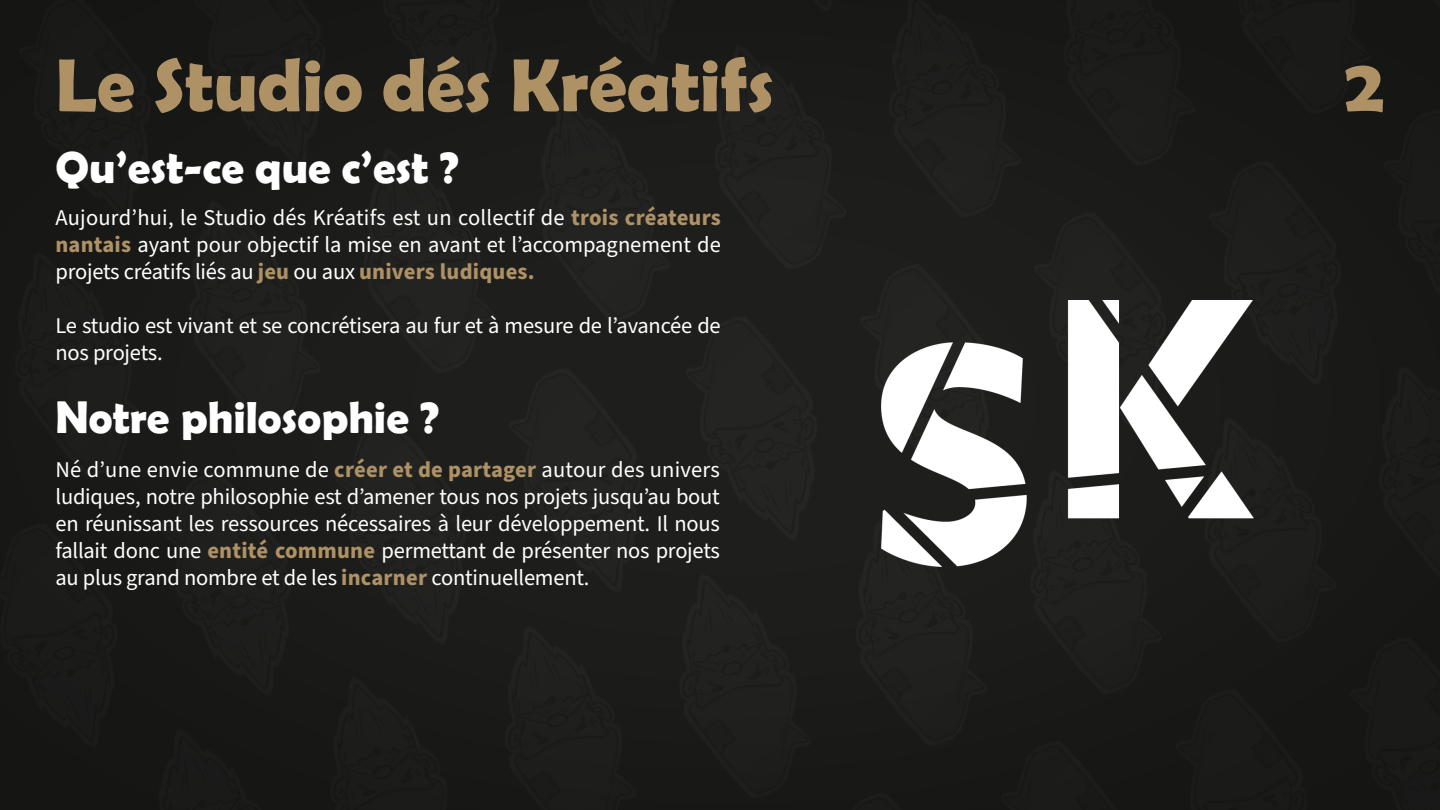
<style>
.page{position:relative;width:1440px;height:810px;background:#1b1b1a}
.page>*{position:absolute;margin:0;border:0;box-sizing:border-box;transform-origin:0 0}
.t1{font:700 75.6px "Berlin Sans FB Demi";color:#ae9165}
.t2{font:700 45px "Berlin Sans FB Demi";color:#fff}
.t3{font:22.5px/27px "Source Sans Pro";letter-spacing:-.01em;color:#fff;text-align:justify}
.s1{font-weight:700;color:#ae9165}
</style>
<div class="page">
<img style="left:881px;top:300px;width:372px;height:267px">
<p class="t1" style="left:56px;top:41px;width:720px">Le Studio dés Kréatifs</p>
<p class="t1" style="left:1345px;top:41px;width:41px">2</p>
<p class="t2" style="left:56px;top:141px;width:405px">Qu’est-ce que c’est ?</p>
<p class="t3" style="left:56px;top:205px;width:667px">Aujourd’hui, le Studio dés Kréatifs est un collectif de <span class="s1">trois créateurs nantais</span> ayant pour objectif la mise en avant et l’accompagnement de projets créatifs liés au <span class="s1">jeu</span> ou aux <span class="s1">univers ludiques.</span></p>
<p class="t3" style="left:56px;top:313px;width:667px">Le studio est vivant et se concrétisera au fur et à mesure de l’avancée de nos projets.</p>
<p class="t2" style="left:56px;top:392px;width:385px">Notre philosophie ?</p>
<p class="t3" style="left:56px;top:457px;width:666px">Né d’une envie commune de <span class="s1">créer et de partager</span> autour des univers ludiques, notre philosophie est d’amener tous nos projets jusqu’au bout en réunissant les ressources nécessaires à leur développement. Il nous fallait donc une <span class="s1">entité commune</span> permettant de présenter nos projets au plus grand nombre et de les <span class="s1">incarner</span> continuellement.</p>
</div>
